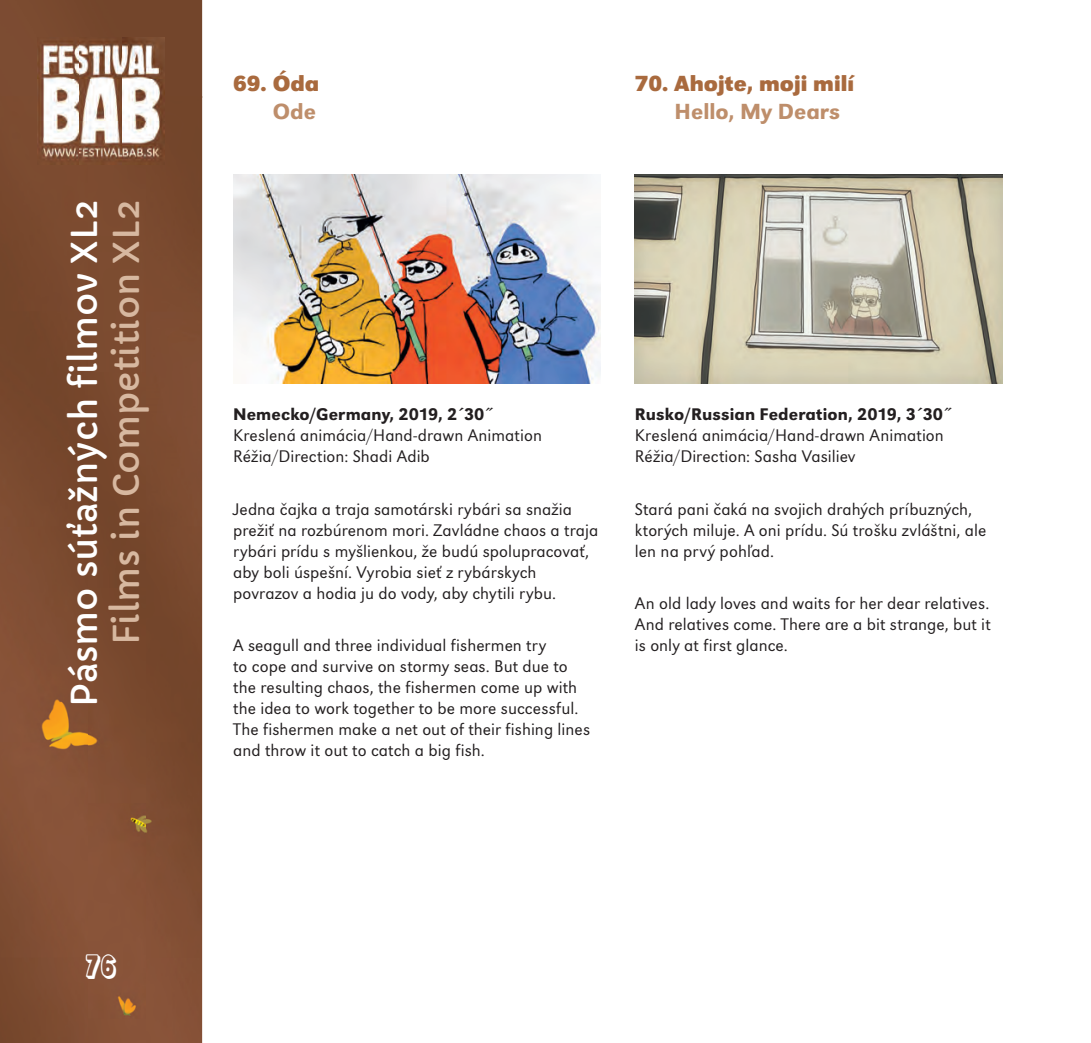
<style>
.page{position:relative;width:1091px;height:1043px;background:#fff}
.page>*{position:absolute;margin:0;border:0;box-sizing:border-box;transform-origin:0 0}
.t1{font:35px "Capriola";color:#fff}
.t2{font:35px "Capriola";color:#d7b8a0}
.t3{font:31.5px "Impressum Shadow";color:#fff}
.t4{font:700 22.75px "URW Grotesk TOT";color:#a96a3e}
.t5{font:500 22.75px "URW Grotesk TOT";color:#be8e6b}
.t6{font:300 17.5px/21px "URW Grotesk TOT";color:#231f20}
.t7{font:500 17.5px "URW Grotesk TOT";letter-spacing:.005em;color:#231f20}
</style>
<div class="page">
<img style="left:89px;top:97px;width:56px;height:61px">
<img style="left:0;top:0;width:202px;height:97px">
<img style="left:0;top:97px;width:89px;height:946px">
<img style="left:145px;top:97px;width:57px;height:946px">
<img style="left:88px;top:158px;width:58px;height:885px">
<img style="left:86px;top:954px;width:30px;height:25px">
<img style="left:233px;top:175px;width:367px;height:208px">
<img style="left:635px;top:175px;width:367px;height:208px">
<h1 class="t1" style="left:63px;top:706px;width:509px;rotate:-90deg">Pásmo súťažných filmov XL2</h1>
<h1 class="t2" style="left:105px;top:645px;width:447px;rotate:-90deg">Films in Competition XL2</h1>
<h2 class="t3" style="left:85px;top:953px;width:33px">76</h2>
<h3 class="t4" style="left:233px;top:75px;width:88px">69. Óda</h3>
<h3 class="t5" style="left:273px;top:103px;width:45px">Ode</h3>
<h3 class="t4" style="left:635px;top:75px;width:221px">70. Ahojte, moji milí</h3>
<h3 class="t5" style="left:675px;top:103px;width:167px">Hello, My Dears</h3>
<p class="t7" style="left:233px;top:408px;width:261px">Nemecko/Germany, 2019, 2´30˝</p>
<p class="t6" style="left:233px;top:426px;width:310px">Kreslená animácia/Hand-drawn Animation<br>Réžia/Direction: Shadi Adib</p>
<p class="t6" style="left:233px;top:500px;width:367px">Jedna čajka a traja samotárski rybári sa snažia prežiť na rozbúrenom mori. Zavládne chaos a traja rybári prídu s myšlienkou, že budú spolupracovať, aby boli úspešní. Vyrobia sieť z rybárskych povrazov a hodia ju do vody, aby chytili rybu.</p>
<p class="t6" style="left:233px;top:636px;width:359px">A seagull and three individual fishermen try<br>to cope and survive on stormy seas. But due to the resulting chaos, the fishermen come up with the idea to work together to be more successful.<br>The fishermen make a net out of their fishing lines and throw it out to catch a big fish.</p>
<p class="t7" style="left:635px;top:408px;width:318px">Rusko/Russian Federation, 2019, 3´30˝</p>
<p class="t6" style="left:635px;top:426px;width:310px">Kreslená animácia/Hand-drawn Animation<br>Réžia/Direction: Sasha Vasiliev</p>
<p class="t6" style="left:635px;top:500px;width:353px">Stará pani čaká na svojich drahých príbuzných, ktorých miluje. A oni prídu. Sú trošku zvláštni, ale len na prvý pohľad.</p>
<p class="t6" style="left:635px;top:594px;width:357px;text-align:justify">An old lady loves and waits for her dear relatives.<br>And relatives come. There are a bit strange, but it is only at first glance.</p>
</div>
